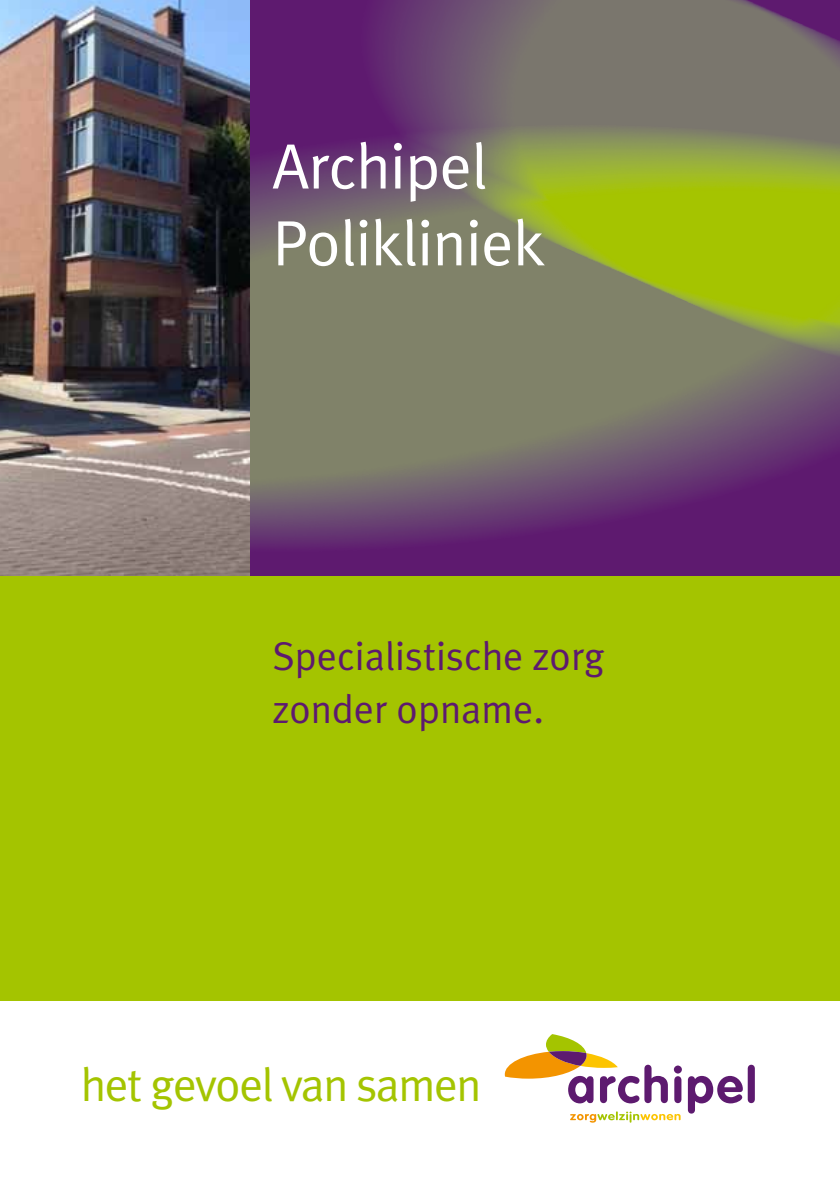
<style>
.page{position:relative;width:840px;height:1191px;background:#fff}
.page>*{position:absolute;margin:0;border:0;box-sizing:border-box;transform-origin:0 0}
.t1{font:64px/76.8px "Meta Plus";letter-spacing:-.01em;color:#fff}
.t2{font:47px "Meta Plus";letter-spacing:-.03em;color:#a4c400}
.t3{font:40px/52.8px "Meta Plus";color:#5d1a6f}
</style>
<div class="page">
<div style="left:0;top:575px;width:839px;height:426px;background:#a4c400"></div>
<svg style="left:570px;top:1111px;width:110px;height:11px"></svg>
<svg style="left:673px;top:1065px;width:8px;height:38px"></svg>
<svg style="left:687px;top:1076px;width:55px;height:37px"></svg>
<div style="left:747px;top:1064px;width:7px;height:39px;background:#5d1a6f;border-radius:4px"></div>
<svg style="left:504px;top:1034px;width:163px;height:69px"></svg>
<img style="left:249px;top:0;width:590px;height:575px">
<img style="left:0;top:0;width:249px;height:575px">
<h1 class="t1" style="left:272px;top:127px;width:274px">Archipel<br>Polikliniek</h1>
<p class="t3" style="left:272px;top:629px;width:333px">Specialistische zorg zonder opname.</p>
<p class="t2" style="left:81px;top:1058px;width:402px">het gevoel van samen</p>
</div>
